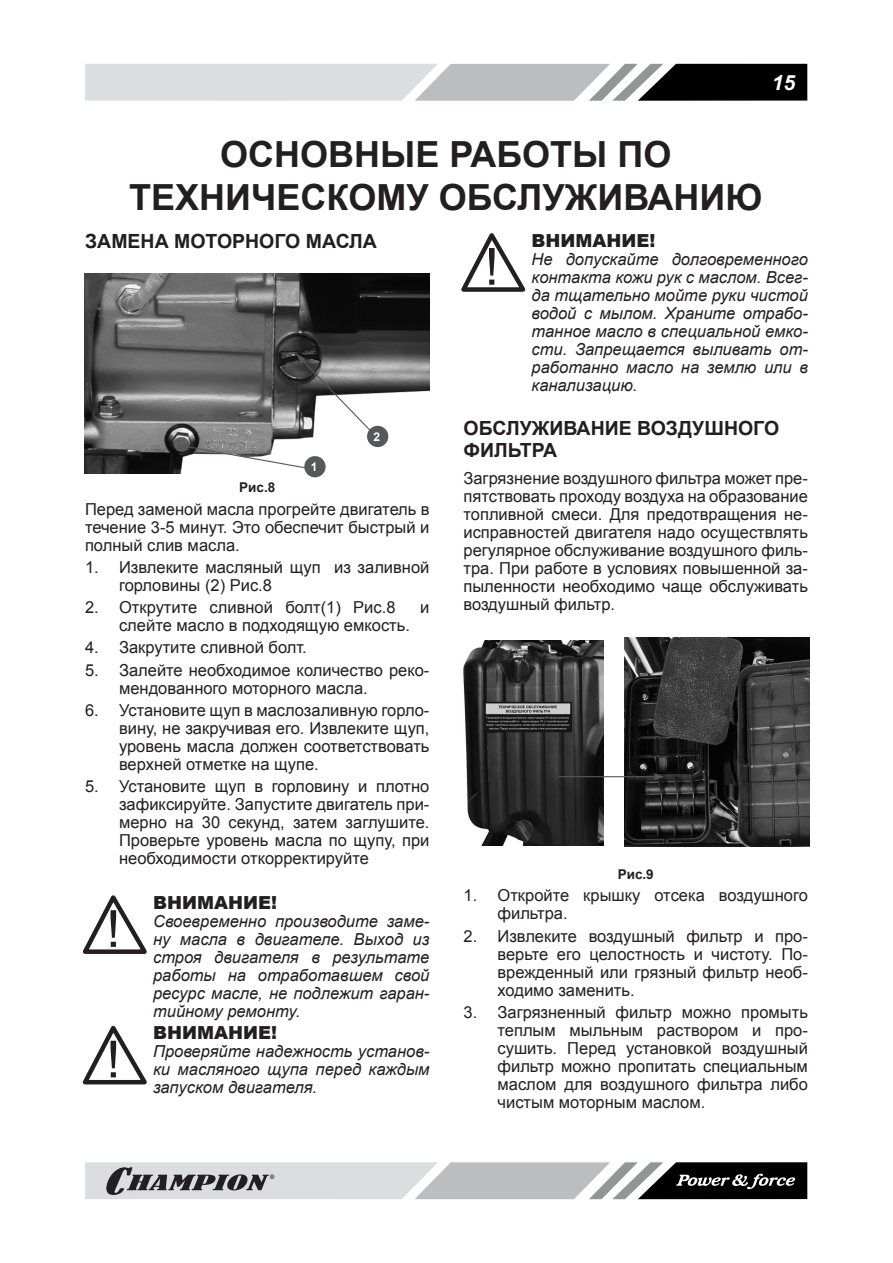
<style>
.page{position:relative;width:893px;height:1263px;background:#fff}
.page>*{position:absolute;margin:0;border:0;box-sizing:border-box;transform-origin:0 0}
.Заголовок_1{font:700 36px/43.2px "Arial";color:#231f20;text-align:center}
.t1{font:italic 700 21px "Arial";color:#fff}
.Заголовок2{font:700 19.5px/22.5px "Arial";color:#231f20}
.ВНИМАНИЕ{font:900 18px "Arial";color:#231f20}
.Текст_список{font:16.5px/18px "Arial";color:#231f20;text-align:justify}
.Внимание_16{font:italic 16.5px/18px "Arial";color:#231f20;text-align:justify}
.Текст_основной{font:16.5px/18px "Arial";color:#231f20;text-align:justify}
.РИСУНОК{font:700 13.5px "Arial";color:#231f20}
.t2{font:700 12px "Arial";color:#fff}
</style>
<div class="page">
<svg style="left:85px;top:64px;width:722px;height:37px;background:#a8a8aa"></svg>
<svg style="left:85px;top:1162px;width:722px;height:37px;background:#a1a2a3"></svg>
<img style="left:85px;top:273px;width:345px;height:201px">
<div style="left:304px;top:456px;width:22px;height:21px;background:#57585a;border-radius:50%"></div>
<div style="left:367px;top:426px;width:21px;height:21px;background:#57585a;border-radius:50%"></div>
<svg style="left:179px;top:443px;width:130px;height:27px"></svg>
<svg style="left:297px;top:354px;width:75px;height:79px"></svg>
<svg style="left:82px;top:895px;width:65px;height:59px"></svg>
<svg style="left:82px;top:1025px;width:65px;height:60px"></svg>
<svg style="left:461px;top:233px;width:65px;height:59px"></svg>
<img style="left:463px;top:641px;width:140px;height:205px">
<img style="left:624px;top:638px;width:186px;height:208px">
<hr style="left:558px;top:776px;width:98px;height:1px;background:#57585a">
<svg style="left:654px;top:773px;width:10px;height:7px"></svg>
<p class="t1" style="left:772px;top:68px;width:25px">15</p>
<p class="Заголовок_1" style="left:129px;top:133px;width:635px">ОСНОВНЫЕ РАБОТЫ ПО<br>ТЕХНИЧЕСКОМУ ОБСЛУЖИВАНИЮ</p>
<p class="ВНИМАНИЕ" style="left:532px;top:227px;width:125px">ВНИМАНИЕ!</p>
<p class="Внимание_16" style="left:531px;top:250px;width:278px">Не допускайте долговременного контакта кожи рук с маслом. Всег&shy;да тщательно мойте руки чистой водой с мылом. Храните отрабо&shy;танное масло в специальной емко&shy;сти. Запрещается выливать от&shy;работанно масло на землю или в канализацию.</p>
<p class="Заголовок2" style="left:463px;top:417px;width:317px">ОБСЛУЖИВАНИЕ ВОЗДУШНОГО<br>ФИЛЬТРА</p>
<p class="Текст_основной" style="left:463px;top:469px;width:346px">Загрязнение воздушного фильтра может пре&shy;пятствовать проходу воздуха на образование топливной смеси. Для предотвращения не&shy;исправностей двигателя надо осуществлять регулярное обслуживание воздушного филь&shy;тра. При работе в условиях повышенной за&shy;пыленности необходимо чаще обслуживать воздушный фильтр.</p>
<p class="Заголовок2" style="left:85px;top:231px;width:293px">ЗАМЕНА МОТОРНОГО МАСЛА</p>
<p class="t2" style="left:373px;top:428px;width:8px">2</p>
<p class="t2" style="left:311px;top:459px;width:8px">1</p>
<p class="РИСУНОК" style="left:239px;top:479px;width:38px">Рис.8</p>
<p class="Текст_основной" style="left:85px;top:500px;width:346px">Перед заменой масла прогрейте двигатель в течение 3-5 минут. Это обеспечит быстрый и полный слив масла.</p>
<p class="Текст_список" style="left:119px;top:558px;width:312px;text-indent:-34px">1. Извлеките масляный щуп из заливной горловины (2) Рис.8</p>
<p class="Текст_список" style="left:85px;top:598px;width:312px">2. Открутите сливной болт(1) Рис.8</p>
<p class="Текст_список" style="left:420px;top:598px;width:11px">и</p>
<p class="Текст_список" style="left:119px;top:616px;width:292px">слейте масло в подходящую емкость.</p>
<p class="Текст_список" style="left:85px;top:639px;width:223px">4. Закрутите сливной болт.</p>
<p class="Текст_список" style="left:119px;top:661px;width:312px;text-indent:-34px">5. Залейте необходимое количество реко&shy;мендованного моторного масла.</p>
<p class="Текст_список" style="left:119px;top:701px;width:312px;text-indent:-34px">6. Установите щуп в маслозаливную горло&shy;вину, не закручивая его. Извлеките щуп, уровень масла должен соответствовать верхней отметке на щупе.</p>
<p class="Текст_список" style="left:119px;top:777px;width:312px;text-indent:-34px">5. Установите щуп в горловину и плотно зафиксируйте. Запустите двигатель при&shy;мерно на 30 секунд, затем заглушите.<br>Проверьте уровень масла по щупу, при необходимости откорректируйте</p>
<p class="ВНИМАНИЕ" style="left:153px;top:889px;width:125px">ВНИМАНИЕ!</p>
<p class="Внимание_16" style="left:153px;top:912px;width:278px">Своевременно производите заме&shy;ну масла в двигателе. Выход из строя двигателя в результате работы на отработавшем свой ресурс масле, не подлежит гаран&shy;тийному ремонту.</p>
<p class="ВНИМАНИЕ" style="left:153px;top:1020px;width:125px">ВНИМАНИЕ!</p>
<p class="Внимание_16" style="left:153px;top:1043px;width:278px">Проверяйте надежность установ&shy;ки масляного щупа перед каждым запуском двигателя.</p>
<p class="РИСУНОК" style="left:618px;top:865px;width:38px">Рис.9</p>
<p class="Текст_список" style="left:497px;top:887px;width:312px;text-indent:-34px">1. Откройте крышку отсека воздушного фильтра.</p>
<p class="Текст_список" style="left:497px;top:927px;width:312px;text-indent:-34px">2. Извлеките воздушный фильтр и про&shy;верьте его целостность и чистоту. По&shy;врежденный или грязный фильтр необ&shy;ходимо заменить.</p>
<p class="Текст_список" style="left:497px;top:1003px;width:312px;text-indent:-34px">3. Загрязненный фильтр можно промыть теплым мыльным раствором и про&shy;сушить. Перед установкой воздушный фильтр можно пропитать специальным маслом для воздушного фильтра либо чистым моторным маслом.</p>
</div>
